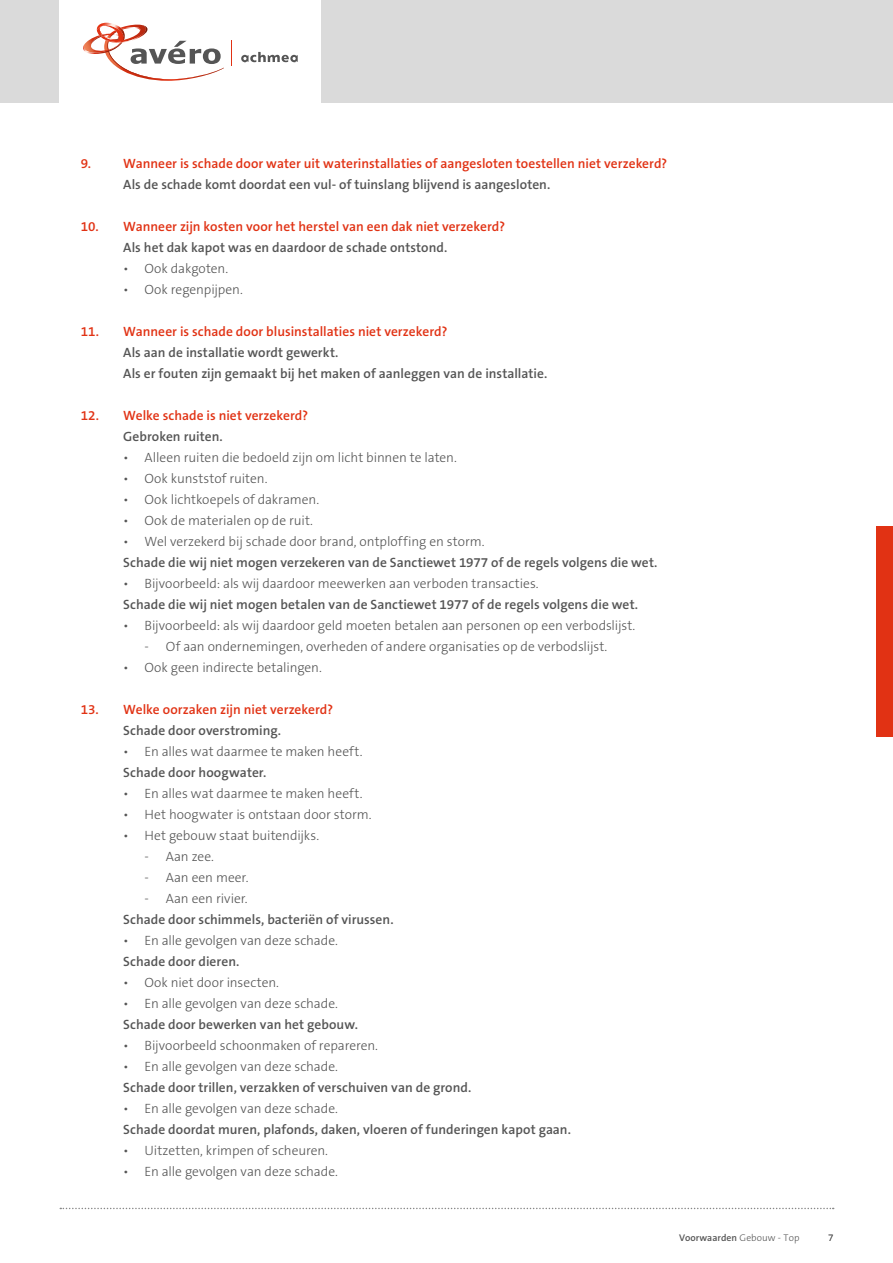
<style>
.page{position:relative;width:893px;height:1263px;background:#fff}
.page>*{position:absolute;margin:0;border:0;box-sizing:border-box;transform-origin:0 0}
.t1{font:300 13.5px "The Sans B3";letter-spacing:-.005em;color:#555}
.t2{font:600 13.5px/21px "The Sans B6";letter-spacing:.005em;color:#555}
.t3{font:600 13.5px "The Sans B6";color:#e13214}
.t4{font:600 9.75px "The Sans B6";letter-spacing:.005em;color:#555}
.t5{font:300 9.75px "The Sans B3";color:#555}
.s1{font-family:"The Sans B3";font-weight:300}
</style>
<div class="page">
<div style="left:0;top:0;width:893px;height:103px;background:#dadada"></div>
<div style="left:60px;top:0;width:261px;height:103px;background:#fff"></div>
<svg style="left:241px;top:52px;width:57px;height:10px"></svg>
<svg style="left:83px;top:22px;width:141px;height:59px"></svg>
<svg style="left:231px;top:41px;width:1px;height:25px"></svg>
<svg style="left:60px;top:1208px;width:774px;height:1px"></svg>
<div style="left:876px;top:526px;width:17px;height:211px;background:#e13214"></div>
<p class="t3" style="left:81px;top:156px;width:588px">9. Wanneer is schade door water uit waterinstallaties of aangesloten toestellen niet verzekerd?</p>
<p class="t2" style="left:123px;top:175px;width:428px">Als de schade komt doordat een vul- of tuinslang blijvend is aangesloten.</p>
<p class="t3" style="left:81px;top:219px;width:426px">10. Wanneer zijn kosten voor het herstel van een dak niet verzekerd?</p>
<p class="t2" style="left:123px;top:238px;width:326px">Als het dak kapot was en daardoor de schade ontstond.</p>
<p class="t1" style="left:123px;top:262px;width:106px">• Ook dakgoten.</p>
<p class="t1" style="left:123px;top:283px;width:121px">• Ook regenpijpen.</p>
<p class="t3" style="left:81px;top:324px;width:368px">11. Wanneer is schade door blusinstallaties niet verzekerd?</p>
<p class="t2" style="left:123px;top:343px;width:426px">Als aan de installatie wordt gewerkt.<br>Als er fouten zijn gemaakt bij het maken of aanleggen van de installatie.</p>
<p class="t3" style="left:81px;top:408px;width:229px">12. Welke schade is niet verzekerd?</p>
<p class="t2" style="left:123px;top:427px;width:101px">Gebroken ruiten.</p>
<p class="t1" style="left:123px;top:451px;width:335px">• Alleen ruiten die bedoeld zijn om licht binnen te laten.</p>
<p class="t1" style="left:123px;top:472px;width:146px">• Ook kunststof ruiten.</p>
<p class="t1" style="left:123px;top:493px;width:197px">• Ook lichtkoepels of dakramen.</p>
<p class="t1" style="left:123px;top:514px;width:191px">• Ook de materialen op de ruit.</p>
<p class="t1" style="left:123px;top:535px;width:363px">• Wel verzekerd bij schade door brand, ontploffing en storm.</p>
<p class="t2" style="left:123px;top:553px;width:536px">Schade die wij niet mogen verzekeren van de Sanctiewet 1977 of de regels volgens die wet.</p>
<p class="t1" style="left:123px;top:577px;width:417px">• Bijvoorbeeld: als wij daardoor meewerken aan verboden transacties.</p>
<p class="t2" style="left:123px;top:595px;width:516px">Schade die wij niet mogen betalen van de Sanctiewet 1977 of de regels volgens die wet.</p>
<p class="t1" style="left:123px;top:619px;width:514px">• Bijvoorbeeld: als wij daardoor geld moeten betalen aan personen op een verbodslijst.</p>
<p class="t1" style="left:145px;top:640px;width:464px">- Of aan ondernemingen, overheden of andere organisaties op de verbodslijst.</p>
<p class="t1" style="left:123px;top:661px;width:200px">• Ook geen indirecte betalingen.</p>
<p class="t3" style="left:81px;top:702px;width:254px">13. Welke oorzaken zijn niet verzekerd?</p>
<p class="t2" style="left:123px;top:721px;width:159px">Schade door overstroming.</p>
<p class="t1" style="left:123px;top:745px;width:241px">• En alles wat daarmee te maken heeft.</p>
<p class="t2" style="left:123px;top:763px;width:145px">Schade door hoogwater.</p>
<p class="t1" style="left:123px;top:787px;width:241px">• En alles wat daarmee te maken heeft.</p>
<p class="t1" style="left:123px;top:808px;width:250px">• Het hoogwater is ontstaan door storm.</p>
<p class="t1" style="left:123px;top:829px;width:197px">• Het gebouw staat buitendijks.</p>
<p class="t1" style="left:145px;top:850px;width:71px">- Aan zee.</p>
<p class="t1" style="left:145px;top:871px;width:105px">- Aan een meer.</p>
<p class="t1" style="left:145px;top:892px;width:105px">- Aan een rivier.</p>
<p class="t2" style="left:123px;top:910px;width:272px">Schade door schimmels, bacteriën of virussen.</p>
<p class="t1" style="left:123px;top:934px;width:216px">• En alle gevolgen van deze schade.</p>
<p class="t2" style="left:123px;top:952px;width:118px">Schade door dieren.</p>
<p class="t1" style="left:123px;top:976px;width:157px">• Ook niet door insecten.</p>
<p class="t1" style="left:123px;top:997px;width:216px">• En alle gevolgen van deze schade.</p>
<p class="t2" style="left:123px;top:1015px;width:236px">Schade door bewerken van het gebouw.</p>
<p class="t1" style="left:123px;top:1039px;width:256px">• Bijvoorbeeld schoonmaken of repareren.</p>
<p class="t1" style="left:123px;top:1060px;width:216px">• En alle gevolgen van deze schade.</p>
<p class="t2" style="left:123px;top:1078px;width:350px">Schade door trillen, verzakken of verschuiven van de grond.</p>
<p class="t1" style="left:123px;top:1102px;width:216px">• En alle gevolgen van deze schade.</p>
<p class="t2" style="left:123px;top:1120px;width:449px">Schade doordat muren, plafonds, daken, vloeren of funderingen kapot gaan.</p>
<p class="t1" style="left:123px;top:1144px;width:206px">• Uitzetten, krimpen of scheuren.</p>
<p class="t1" style="left:123px;top:1165px;width:216px">• En alle gevolgen van deze schade.</p>
<p class="t4" style="left:679px;top:1232px;width:122px">Voorwaarden <span class="s1">Gebouw - Top</span></p>
<p class="t5" style="left:828px;top:1233px;width:7px">7</p>
</div>
